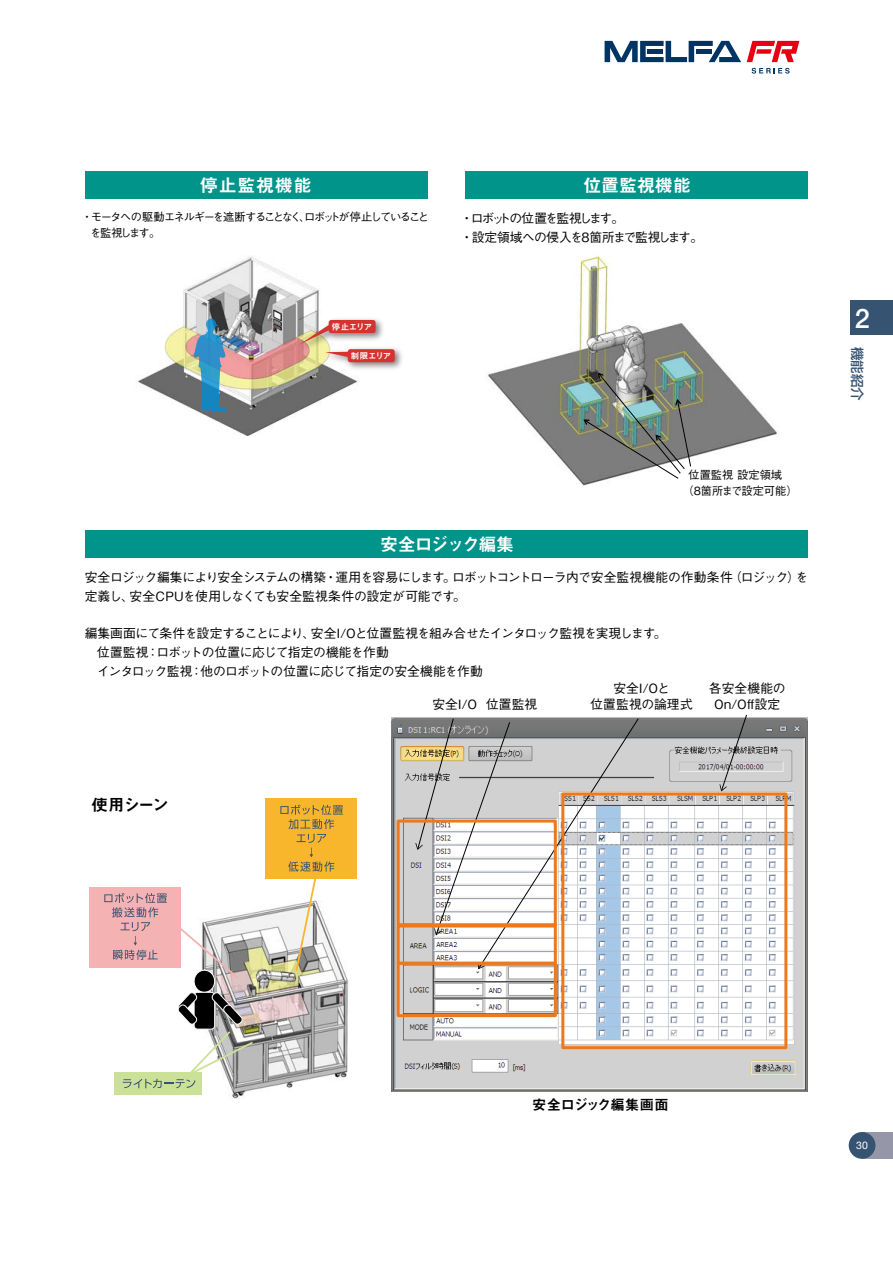
<style>
.page{position:relative;width:893px;height:1263px;background:#fff}
.page>*{position:absolute;margin:0;border:0;box-sizing:border-box;transform-origin:0 0}
.t1{font:500 27px "Helvetica Neue LT Pro";color:#fff}
.t2{font:18px "Midashi Go Pro MB31";letter-spacing:-.01em;color:#fff}
.t3{font:18px "Midashi Go Pro MB31";letter-spacing:-.08em;color:#fff}
.t4{font:16.5px "Midashi Go Pro MB31";letter-spacing:-.09em;color:#000}
.t5{font:14.25px "Midashi Go Pro MB31";letter-spacing:-.005em;color:#000}
.t6{font:500 13.5px "Shin Go Pr 5";color:#375372}
.t7{font:500 12.75px/19.2px "Gothic BBB Pro";letter-spacing:-.035em;color:#000}
.t8{font:500 12.75px/19.2px "Gothic BBB Pro";letter-spacing:-.125em;color:#000}
.t9{font:500 12.75px/16.5px "Gothic BBB Pro";letter-spacing:.01em;color:#000;text-align:center}
.t10{font:500 11.25px/15.8px "Gothic BBB Pro";letter-spacing:-.115em;color:#000}
.t11{font:500 11.25px/15.8px "Gothic BBB Pro";color:#000}
.t12{font:10.5px "Helvetica Neue LT Std";color:#fff}
.t13{font:8.55px "Midashi Go Pro MB31";letter-spacing:-.07em;color:#fff}
</style>
<div class="page">
<div style="left:85px;top:530px;width:723px;height:28px;background:#00948a"></div>
<div style="left:85px;top:171px;width:342px;height:28px;background:#00948a"></div>
<img style="left:392px;top:718px;width:415px;height:374px">
<svg style="left:719px;top:714px;width:28px;height:77px;background:#a8a8a9"></svg>
<svg style="left:415px;top:718px;width:224px;height:251px"></svg>
<div style="left:561px;top:792px;width:226px;height:257px;border:3px solid #ee791c"></div>
<div style="left:397px;top:962px;width:160px;height:55px;border:3px solid #ee791c"></div>
<div style="left:397px;top:924px;width:160px;height:41px;border:3px solid #ee791c"></div>
<div style="left:397px;top:819px;width:160px;height:107px;border:3px solid #ee791c"></div>
<img style="left:488px;top:255px;width:289px;height:231px">
<img style="left:583px;top:372px;width:108px;height:107px">
<div style="left:465px;top:171px;width:342px;height:28px;background:#00948a"></div>
<img style="left:198px;top:907px;width:151px;height:191px">
<div style="left:194px;top:970px;width:21px;height:22px;background:#000;border-radius:50%"></div>
<div style="left:194px;top:970px;width:21px;height:23px;border:1px solid #fff;border-radius:50%"></div>
<div style="left:89px;top:886px;width:92px;height:81px;background:#f5b2b2"></div>
<svg style="left:104px;top:893px;width:135px;height:87px"></svg>
<div style="left:265px;top:798px;width:92px;height:81px;background:#f8b62d"></div>
<svg style="left:280px;top:805px;width:63px;height:167px"></svg>
<div style="left:114px;top:1072px;width:87px;height:23px;background:#cce198"></div>
<svg style="left:123px;top:991px;width:131px;height:97px"></svg>
<img style="left:138px;top:256px;width:220px;height:180px">
<svg style="left:194px;top:319px;width:33px;height:93px;background:#5d95b1"></svg>
<img style="left:293px;top:314px;width:90px;height:42px">
<div style="left:329px;top:320px;width:47px;height:13px;background:#d53230;border-radius:3px"></div>
<img style="left:319px;top:343px;width:83px;height:31px">
<div style="left:348px;top:349px;width:47px;height:13px;background:#d53230;border-radius:3px"></div>
<div style="left:850px;top:301px;width:43px;height:34px;background:#375372"></div>
<div style="left:862px;top:1132px;width:31px;height:27px;background:#9597a9"></div>
<div style="left:849px;top:1132px;width:26px;height:27px;background:#375372;border-radius:50%"></div>
<svg style="left:605px;top:41px;width:136px;height:21px"></svg>
<div style="left:696px;top:49px;width:16px;height:5px;background:#003465"></div>
<svg style="left:747px;top:41px;width:52px;height:21px"></svg>
<svg style="left:752px;top:68px;width:38px;height:6px"></svg>
<h2 class="t2" style="left:200px;top:171px;width:113px">停止監視機能</h2>
<p class="t10" style="left:90px;top:208px;width:340px;text-indent:-9px">・モータへの駆動エネルギーを遮断することなく、ロボットが停止していることを監視します。</p>
<p class="t13" style="left:332px;top:319px;width:42px">停止エリア</p>
<p class="t13" style="left:351px;top:349px;width:42px">制限エリア</p>
<h2 class="t2" style="left:584px;top:170px;width:109px">位置監視機能</h2>
<p class="t8" style="left:461px;top:207px;width:244px">・ロボットの位置を監視します。<br>・設定領域への侵入を８箇所まで監視します。</p>
<p class="t11" style="left:682px;top:466px;width:117px;text-indent:6px">位置監視 設定領域<br>（８箇所まで設定可能）</p>
<h2 class="t3" style="left:380px;top:529px;width:135px">安全ロジック編集</h2>
<p class="t7" style="left:85px;top:566px;width:725px">安全ロジック編集により安全システムの構築・運用を容易にします。ロボットコントローラ内で安全監視機能の作動条件（ロジック）を定義し、安全CPUを使用しなくても安全監視条件の設定が可能です。</p>
<p class="t7" style="left:85px;top:622px;width:583px">編集画面にて条件を設定することにより、安全I/Oと位置監視を組み合せたインタロック監視を実現します。　位置監視：ロボットの位置に応じて指定の機能を作動<br>　インタロック監視：他のロボットの位置に応じて指定の安全機能を作動</p>
<p class="t4" style="left:92px;top:791px;width:79px">使用シーン</p>
<p class="t7" style="left:432px;top:693px;width:107px">安全I/O 位置監視</p>
<p class="t9" style="left:591px;top:678px;width:104px">安全I/Oと<br>位置監視の論理式</p>
<p class="t9" style="left:709px;top:678px;width:78px">各安全機能の<br>On/Off設定</p>
<h1 class="t1" style="left:855px;top:302px;width:17px">2</h1>
<p class="t6" style="left:868px;top:347px;width:55px;rotate:90deg">機能紹介</p>
<p class="t5" style="left:532px;top:1093px;width:138px">安全ロジック編集画面</p>
<p class="t12" style="left:856px;top:1139px;width:13px">30</p>
</div>
